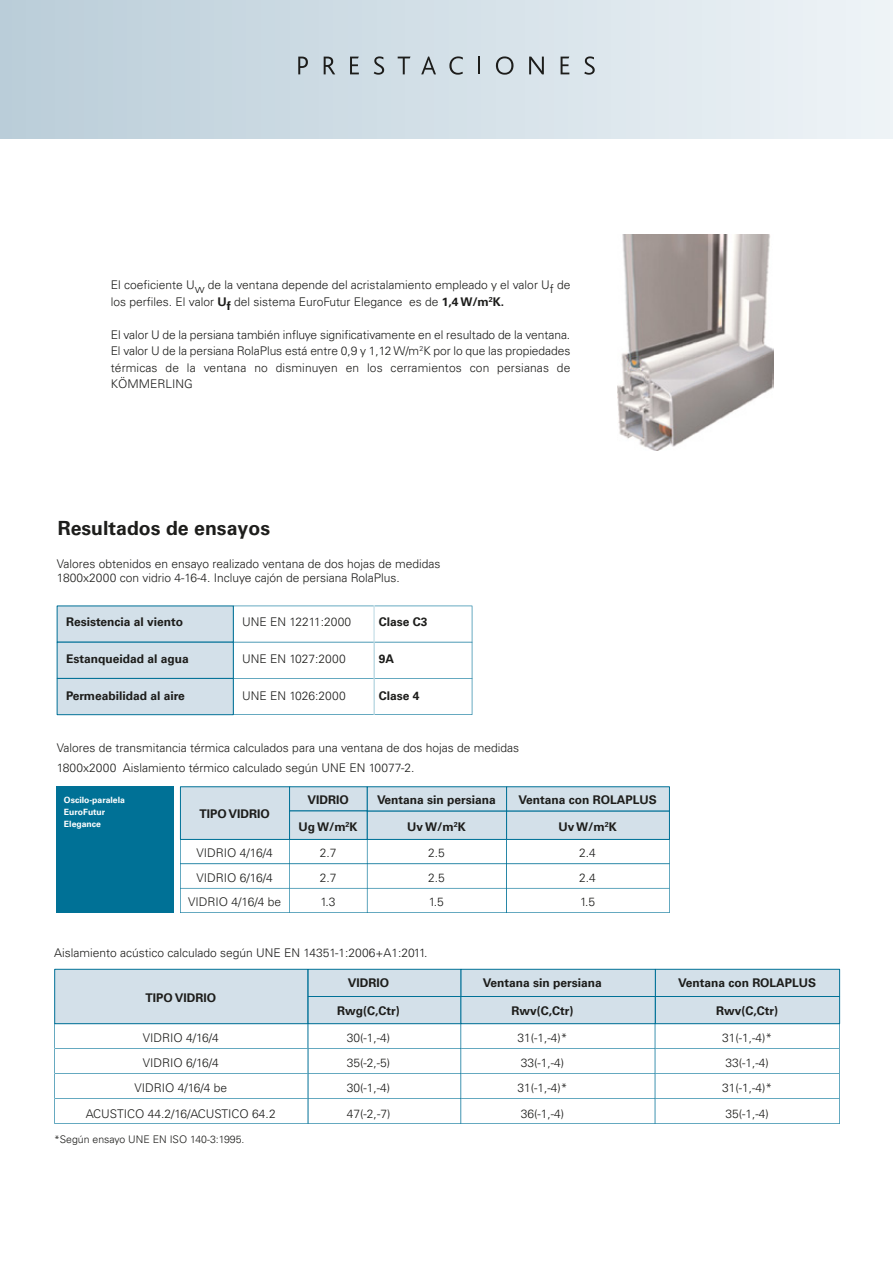
<style>
.page{position:relative;width:893px;height:1263px;background:#fff}
.page>*{position:absolute;margin:0;border:0;box-sizing:border-box;transform-origin:0 0}
.t1{font:700 19.5px "Univers LT Std";color:#1d1d1b}
.t2{font:300 12px/16.5px "Univers";color:#1d1d1b}
.t3{font:700 12px "Univers";color:#1d1d1b}
.t4{font:300 10.5px "Univers";color:#1d1d1b}
.t5{font:700 8.7px/12px "Univers";color:#fff}
.s1{font-weight:700}
</style>
<div class="page">
<img style="left:617px;top:235px;width:156px;height:216px">
<div style="left:0;top:0;width:893px;height:138px;background:linear-gradient(to right,#bacdd9,#eef3f7)"></div>
<svg style="left:298px;top:57px;width:10px;height:17px"></svg>
<svg style="left:324px;top:57px;width:11px;height:17px"></svg>
<svg style="left:350px;top:57px;width:9px;height:17px"></svg>
<svg style="left:374px;top:56px;width:10px;height:19px"></svg>
<svg style="left:398px;top:57px;width:12px;height:17px"></svg>
<svg style="left:421px;top:57px;width:15px;height:17px"></svg>
<svg style="left:449px;top:56px;width:14px;height:19px"></svg>
<svg style="left:478px;top:57px;width:2px;height:17px"></svg>
<svg style="left:496px;top:56px;width:17px;height:19px"></svg>
<svg style="left:529px;top:57px;width:15px;height:17px"></svg>
<svg style="left:561px;top:57px;width:8px;height:17px"></svg>
<svg style="left:584px;top:56px;width:11px;height:19px"></svg>
<svg style="left:54px;top:1024px;width:786px;height:100px"></svg>
<div style="left:54px;top:969px;width:254px;height:55px;background:#d3e0e9;border:1px solid #007197"></div>
<div style="left:308px;top:969px;width:153px;height:28px;background:#d3e0e9;border:1px solid #007197"></div>
<div style="left:461px;top:969px;width:195px;height:28px;background:#d3e0e9;border:1px solid #007197"></div>
<div style="left:655px;top:969px;width:185px;height:28px;background:#d3e0e9;border:1px solid #007197"></div>
<div style="left:308px;top:996px;width:153px;height:28px;background:#d3e0e9;border:1px solid #007197"></div>
<div style="left:461px;top:996px;width:195px;height:28px;background:#d3e0e9;border:1px solid #007197"></div>
<div style="left:655px;top:996px;width:185px;height:28px;background:#d3e0e9;border:1px solid #007197"></div>
<svg style="left:180px;top:840px;width:490px;height:73px"></svg>
<div style="left:180px;top:786px;width:110px;height:54px;background:#d3e0e9;border:1px solid #007197"></div>
<div style="left:289px;top:786px;width:79px;height:25px;background:#d3e0e9;border:1px solid #007197"></div>
<div style="left:289px;top:811px;width:79px;height:29px;background:#d3e0e9;border:1px solid #007197"></div>
<div style="left:367px;top:811px;width:140px;height:29px;background:#d3e0e9;border:1px solid #007197"></div>
<div style="left:506px;top:811px;width:164px;height:29px;background:#d3e0e9;border:1px solid #007197"></div>
<div style="left:367px;top:786px;width:140px;height:25px;background:#d3e0e9"></div>
<div style="left:506px;top:786px;width:164px;height:25px;background:#d3e0e9"></div>
<svg style="left:234px;top:606px;width:238px;height:109px"></svg>
<div style="left:57px;top:606px;width:177px;height:36px;background:#d3e0e9"></div>
<div style="left:57px;top:642px;width:177px;height:37px;background:#d3e0e9;border:1px solid #007197"></div>
<div style="left:57px;top:678px;width:177px;height:37px;background:#d3e0e9;border:1px solid #007197"></div>
<hr style="left:374px;top:604px;width:1px;height:111px;background:#fff">
<div style="left:56px;top:787px;width:118px;height:126px;background:#007196"></div>
<p class="t2" style="left:111px;top:277px;width:461px">El coeficiente Uw de la ventana depende del acristalamiento empleado y el valor Uf de los perfiles. El valor <span class="s1">Uf</span> del sistema EuroFutur Elegance es de <span class="s1">1,4W/m</span><sup>2</sup><span class="s1">K.</span></p>
<p class="t2" style="left:111px;top:326px;width:461px;text-align:justify">El valor U de la persiana también influye significativamente en el resultado de la ventana.<br>El valor U de la persiana RolaPlus está entre 0,9 y 1,12 W/m<sup>2</sup>K por lo que las propiedades térmicas de la ventana no disminuyen en los cerramientos con persianas de KÖMMERLING</p>
<h1 class="t1" style="left:58px;top:517px;width:214px">Resultados de ensayos</h1>
<p class="t2" style="left:57px;top:556px;width:385px;line-height:14.4px">Valores obtenidos en ensayo realizado ventana de dos hojas de medidas<br>1800x2000 con vidrio 4-16-4. Incluye cajón de persiana RolaPlus.</p>
<p class="t3" style="left:66px;top:615px;width:118px">Resistencia al viento</p>
<p class="t2" style="left:242px;top:613px;width:111px">UNE EN 12211:2000</p>
<p class="t3" style="left:379px;top:615px;width:50px">Clase C3</p>
<p class="t3" style="left:66px;top:652px;width:124px">Estanqueidad al agua</p>
<p class="t2" style="left:242px;top:650px;width:105px">UNE EN 1027:2000</p>
<p class="t3" style="left:379px;top:652px;width:17px">9A</p>
<p class="t3" style="left:66px;top:689px;width:120px">Permeabilidad al aire</p>
<p class="t2" style="left:242px;top:687px;width:105px">UNE EN 1026:2000</p>
<p class="t3" style="left:379px;top:689px;width:42px">Clase 4</p>
<p class="t2" style="left:57px;top:738px;width:464px;line-height:19.5px">Valores de transmitancia térmica calculados para una ventana de dos hojas de medidas<br>1800x2000 Aislamiento térmico calculado según UNE EN 10077-2.</p>
<p class="t3" style="left:199px;top:807px;width:72px">TIPOVIDRIO</p>
<p class="t3" style="left:307px;top:793px;width:43px">VIDRIO</p>
<p class="t3" style="left:377px;top:793px;width:120px">Ventana sin persiana</p>
<p class="t3" style="left:519px;top:793px;width:140px">Ventana con ROLAPLUS</p>
<p class="t3" style="left:298px;top:819px;width:61px">UgW/m<sup>2</sup>K</p>
<p class="t3" style="left:407px;top:819px;width:60px">UvW/m<sup>2</sup>K</p>
<p class="t3" style="left:558px;top:819px;width:60px">UvW/m<sup>2</sup>K</p>
<p class="t5" style="left:64px;top:793px;width:62px">Oscilo-paralela<br>EuroFutur<br>Elegance</p>
<p class="t2" style="left:197px;top:845px;width:78px">VIDRIO 4/16/4</p>
<p class="t2" style="left:320px;top:845px;width:18px">2.7</p>
<p class="t2" style="left:428px;top:845px;width:18px">2.5</p>
<p class="t2" style="left:579px;top:845px;width:18px">2.4</p>
<p class="t2" style="left:197px;top:869px;width:78px">VIDRIO 6/16/4</p>
<p class="t2" style="left:320px;top:869px;width:18px">2.7</p>
<p class="t2" style="left:428px;top:869px;width:18px">2.5</p>
<p class="t2" style="left:579px;top:869px;width:18px">2.4</p>
<p class="t2" style="left:188px;top:894px;width:94px">VIDRIO 4/16/4 be</p>
<p class="t2" style="left:321px;top:894px;width:16px">1.3</p>
<p class="t2" style="left:429px;top:894px;width:16px">1.5</p>
<p class="t2" style="left:580px;top:894px;width:16px">1.5</p>
<p class="t2" style="left:54px;top:945px;width:375px">Aislamiento acústico calculado según UNE EN 14351-1:2006+A1:2011.</p>
<p class="t3" style="left:146px;top:990px;width:72px">TIPOVIDRIO</p>
<p class="t3" style="left:348px;top:976px;width:43px">VIDRIO</p>
<p class="t3" style="left:483px;top:976px;width:120px">Ventana sin persiana</p>
<p class="t3" style="left:678px;top:976px;width:140px">Ventana con ROLAPLUS</p>
<p class="t3" style="left:337px;top:1003px;width:64px">Rwg(C,Ctr)</p>
<p class="t3" style="left:511px;top:1003px;width:64px">Rwv(C,Ctr)</p>
<p class="t3" style="left:716px;top:1003px;width:64px">Rwv(C,Ctr)</p>
<p class="t2" style="left:143px;top:1029px;width:78px">VIDRIO 4/16/4</p>
<p class="t2" style="left:347px;top:1029px;width:45px">30(-1,-4)</p>
<p class="t2" style="left:517px;top:1029px;width:52px">31(-1,-4)*</p>
<p class="t2" style="left:722px;top:1029px;width:52px">31(-1,-4)*</p>
<p class="t2" style="left:143px;top:1054px;width:78px">VIDRIO 6/16/4</p>
<p class="t2" style="left:347px;top:1054px;width:45px">35(-2,-5)</p>
<p class="t2" style="left:521px;top:1054px;width:45px">33(-1,-4)</p>
<p class="t2" style="left:726px;top:1054px;width:45px">33(-1,-4)</p>
<p class="t2" style="left:134px;top:1080px;width:94px">VIDRIO 4/16/4 be</p>
<p class="t2" style="left:347px;top:1080px;width:45px">30(-1,-4)</p>
<p class="t2" style="left:517px;top:1080px;width:52px">31(-1,-4)*</p>
<p class="t2" style="left:722px;top:1080px;width:52px">31(-1,-4)*</p>
<p class="t2" style="left:86px;top:1105px;width:191px">ACUSTICO 44.2/16/ACUSTICO 64.2</p>
<p class="t2" style="left:347px;top:1105px;width:45px">47(-2,-7)</p>
<p class="t2" style="left:521px;top:1105px;width:45px">36(-1,-4)</p>
<p class="t2" style="left:726px;top:1105px;width:45px">35(-1,-4)</p>
<p class="t4" style="left:54px;top:1133px;width:192px">*Según ensayo UNE EN ISO 140-3:1995.</p>
</div>
